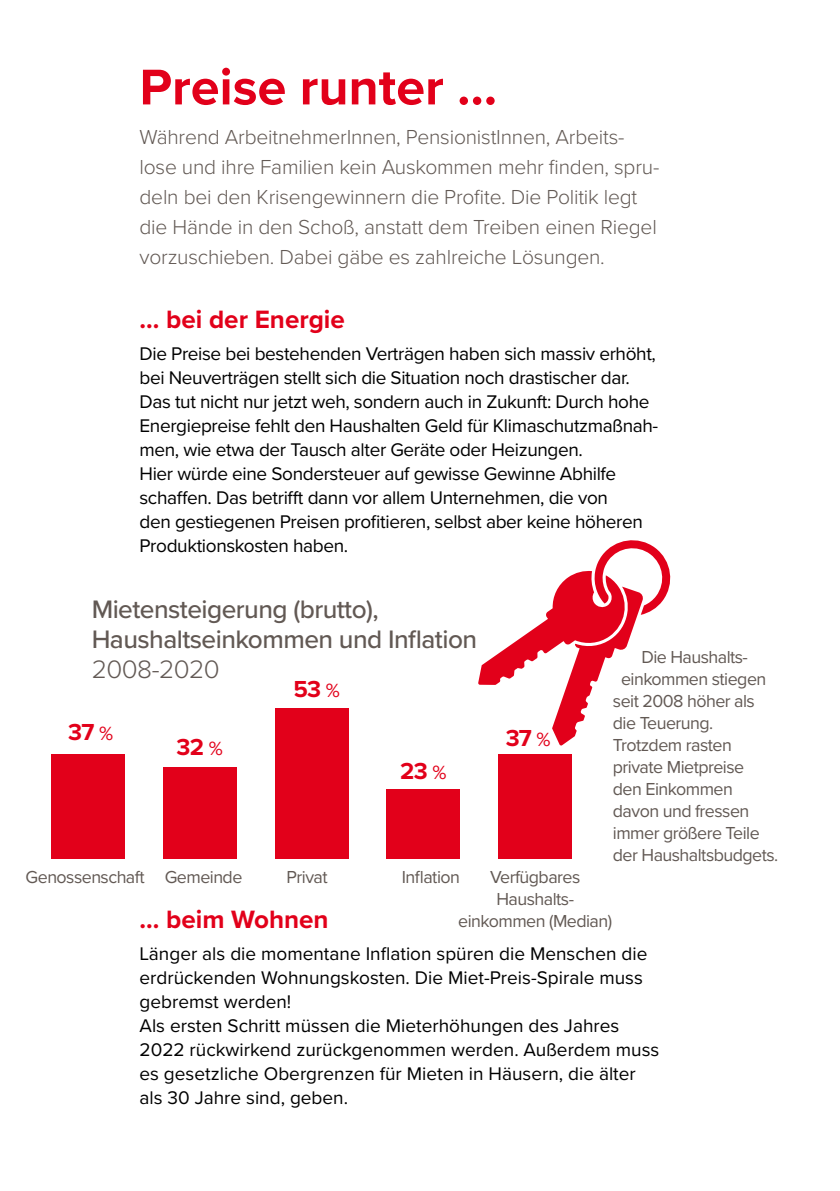
<style>
.page{position:relative;width:840px;height:1191px;background:#fff}
.page>*{position:absolute;margin:0;border:0;box-sizing:border-box;transform-origin:0 0}
.t1{font:700 52px "Proxima Nova";color:#e2001a}
.t2{font:500 26.2px/30px "Proxima Nova";letter-spacing:-.02em;color:#625954}
.t3{font:300 26.2px "Proxima Nova";letter-spacing:-.02em;color:#625954}
.t4{font:700 26px "Proxima Nova";color:#e2001a}
.t5{font:700 24px "Proxima Nova";letter-spacing:-.03em;color:#e2001a}
.t6{font:300 21px/30px "Proxima Nova";letter-spacing:-.01em;color:#625954}
.t7{font:19px/24px "Proxima Nova";letter-spacing:-.02em;color:#000}
.t8{font:19px/24px "Proxima Nova";color:#000}
.t9{font:18px/22px "Proxima Nova";letter-spacing:-.03em;color:#625954;text-align:center}
.s1{font-weight:400}
</style>
<div class="page">
<div style="left:51px;top:754px;width:73px;height:105px;background:#e2001a"></div>
<div style="left:163px;top:767px;width:73px;height:92px;background:#e2001a"></div>
<div style="left:275px;top:708px;width:73px;height:151px;background:#e2001a"></div>
<div style="left:386px;top:789px;width:73px;height:70px;background:#e2001a"></div>
<div style="left:498px;top:754px;width:73px;height:105px;background:#e2001a"></div>
<svg style="left:478px;top:540px;width:193px;height:205px"></svg>
<h1 class="t1" style="left:139px;top:48px;width:359px">Preise runter ...</h1>
<p class="t6" style="left:139px;top:121px;width:521px">Während ArbeitnehmerInnen, PensionistInnen, Arbeits&shy;lose und ihre Familien kein Auskommen mehr finden, spru&shy;deln bei den Krisengewinnern die Profite. Die Politik legt die Hände in den Schoß, anstatt dem Treiben einen Riegel vorzuschieben. Dabei gäbe es zahlreiche Lösungen.</p>
<h3 class="t4" style="left:139px;top:300px;width:207px">… bei der Energie</h3>
<p class="t7" style="left:139px;top:341px;width:520px">Die Preise bei bestehenden Verträgen haben sich massiv erhöht, bei Neuverträgen stellt sich die Situation noch drastischer dar.<br>Das tut nicht nur jetzt weh, sondern auch in Zukunft: Durch hohe Energiepreise fehlt den Haushalten Geld für Klimaschutzmaßnah&shy;men, wie etwa der Tausch alter Geräte oder Heizungen.<br>Hier würde eine Sondersteuer auf gewisse Gewinne Abhilfe schaffen. Das betrifft dann vor allem Unternehmen, die von<br>den gestiegenen Preisen profitieren, selbst aber keine höheren Produktionskosten haben.</p>
<h2 class="t2" style="left:92px;top:593px;width:387px">Mietensteigerung (brutto),<br>Haushaltseinkommen und Inflation</h2>
<h2 class="t3" style="left:92px;top:650px;width:130px">2008-2020</h2>
<p class="t5" style="left:68px;top:714px;width:46px">37 <span class="s1">%</span></p>
<p class="t5" style="left:176px;top:729px;width:48px">32 <span class="s1">%</span></p>
<p class="t5" style="left:293px;top:671px;width:48px">53 <span class="s1">%</span></p>
<p class="t5" style="left:400px;top:753px;width:48px">23 <span class="s1">%</span></p>
<p class="t5" style="left:505px;top:719px;width:46px">37 <span class="s1">%</span></p>
<p class="t9" style="left:641px;top:645px;width:108px">Die Haushalts-</p>
<p class="t9" style="left:620px;top:667px;width:147px">einkommen stiegen</p>
<p class="t9" style="left:612px;top:689px;width:143px">seit 2008 höher als</p>
<p class="t9" style="left:612px;top:711px;width:102px">die Teuerung.</p>
<p class="t9" style="left:612px;top:733px;width:120px">Trotzdem rasten</p>
<p class="t9" style="left:612px;top:755px;width:133px">private Mietpreise</p>
<p class="t9" style="left:612px;top:777px;width:121px">den Einkommen</p>
<p class="t9" style="left:612px;top:799px;width:138px">davon und fressen</p>
<p class="t9" style="left:612px;top:821px;width:148px">immer größere Teile</p>
<p class="t9" style="left:612px;top:843px;width:167px">der Haushaltsbudgets.</p>
<p class="t9" style="left:165px;top:864px;width:79px">Gemeinde</p>
<p class="t9" style="left:286px;top:864px;width:43px">Privat</p>
<p class="t9" style="left:401px;top:864px;width:60px">Inflation</p>
<p class="t9" style="left:458px;top:864px;width:155px">Verfügbares<br>Haushalts&shy;einkommen (Median)</p>
<p class="t9" style="left:26px;top:864px;width:120px">Genossenschaft</p>
<h3 class="t4" style="left:139px;top:900px;width:190px">… beim Wohnen</h3>
<p class="t8" style="left:139px;top:941px;width:521px">Länger als die momentane Inflation spüren die Menschen die erdrückenden Wohnungskosten. Die Miet-Preis-Spirale muss gebremst werden!<br>Als ersten Schritt müssen die Mieterhöhungen des Jahres 2022 rückwirkend zurückgenommen werden. Außerdem muss es gesetzliche Obergrenzen für Mieten in Häusern, die älter als 30 Jahre sind, geben.</p>
</div>
